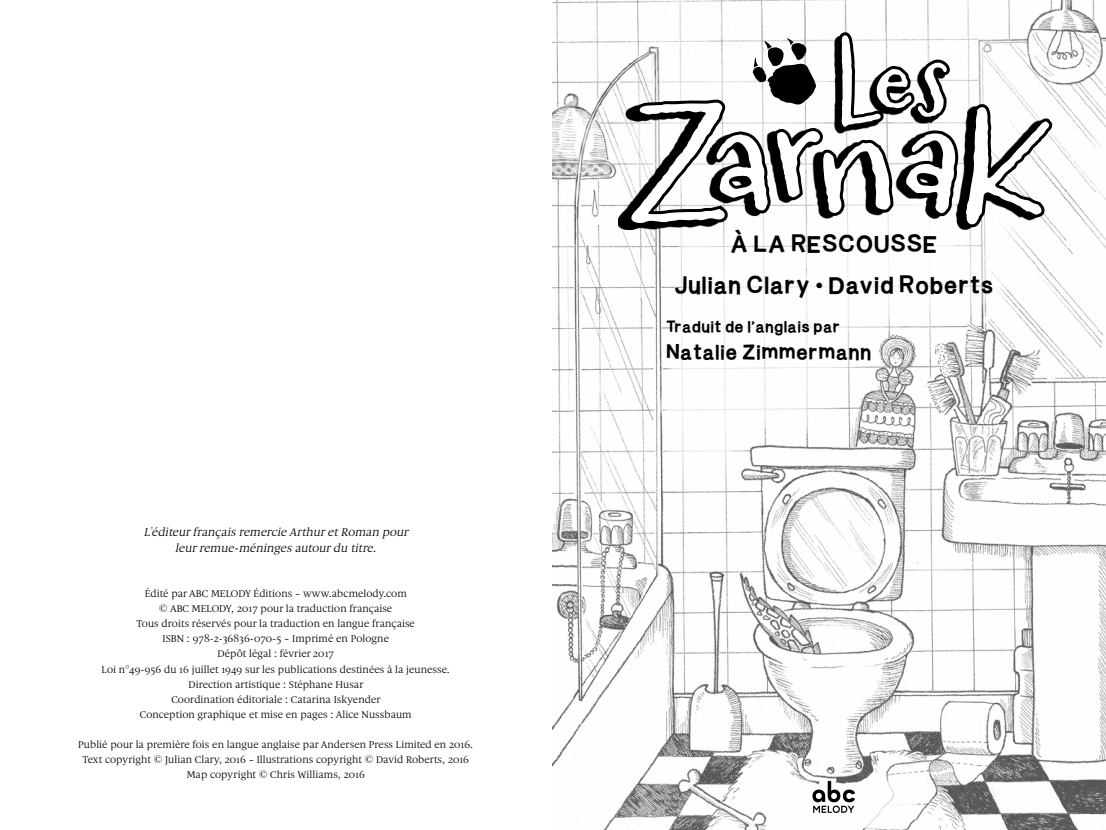
<style>
.page{position:relative;width:1106px;height:830px;background:#fff}
.page>*{position:absolute;margin:0;border:0;box-sizing:border-box;transform-origin:0 0}
.t1{font:148.5px "Carrotflower";color:#fff}
.t2{font:103.8px "Carrotflower";color:#fff}
.t3{font:22.5px/40.8px "Burvetica Thick NC";letter-spacing:.02em;color:#000;text-align:center}
.t4{font:19.5px "Burvetica Thick NC";letter-spacing:.02em;color:#000}
.t5{font:15px "Burvetica Thick NC";letter-spacing:.02em;color:#000}
.t6{font:italic 12px/16.5px "Gauthier FY";color:#000;text-align:center}
.t7{font:10.5px/15px "Gauthier FY";letter-spacing:.005em;color:#000;text-align:center}
</style>
<div class="page">
<img style="left:552px;top:0;width:554px;height:829px">
<svg style="left:566px;top:0;width:320px;height:285px"></svg>
<svg style="left:617px;top:103px;width:8px;height:127px"></svg>
<svg style="left:812px;top:780px;width:43px;height:32px"></svg>
<svg style="left:625px;top:35px;width:431px;height:199px"></svg>
<p class="t6" style="left:144px;top:523px;width:269px">L’éditeurfrançais remercie ArthuretRoman pour leurremue-méninges autourdu titre.</p>
<p class="t7" style="left:102px;top:586px;width:350px">Édité par ABC MELODY Éditions – www.abcmelody.com<br>© ABC MELODY, 2017 pour la traduction française<br>Tous droits réservés pour la traduction en langue française<br>ISBN : 978-2-36836-070-5 – Imprimé en Pologne<br>Dépôt légal : février 2017<br>Loi n°49-956 du 16 juillet 1949 sur les publications destinées à la jeunesse.<br>Direction artistique : Stéphane Husar<br>Coordination éditoriale : Catarina Iskyender<br>Conception graphique et mise en pages : Alice Nussbaum</p>
<p class="t7" style="left:78px;top:736px;width:396px">Publié pour la première fois en langue anglaise par Andersen Press Limited en 2016.<br>Text copyright © Julian Clary, 2016 – Illustrations copyright © David Roberts, 2016<br>Map copyright © Chris Williams, 2016</p>
<h1 class="t1" style="left:628px;top:78px;width:101px">Z</h1>
<h2 class="t2" style="left:834px;top:16px;width:116px">Les</h2>
<h1 class="t1" style="left:773px;top:70px;width:189px">rna</h1>
<h3 class="t3" style="left:674px;top:222px;width:321px">À LA RESCOUSSE<br>Julian Clary • David Roberts</h3>
<h3 class="t5" style="left:666px;top:316px;width:175px">Traduit de l’anglais par</h3>
<h3 class="t4" style="left:666px;top:338px;width:207px">Natalie Zimmermann</h3>
</div>
